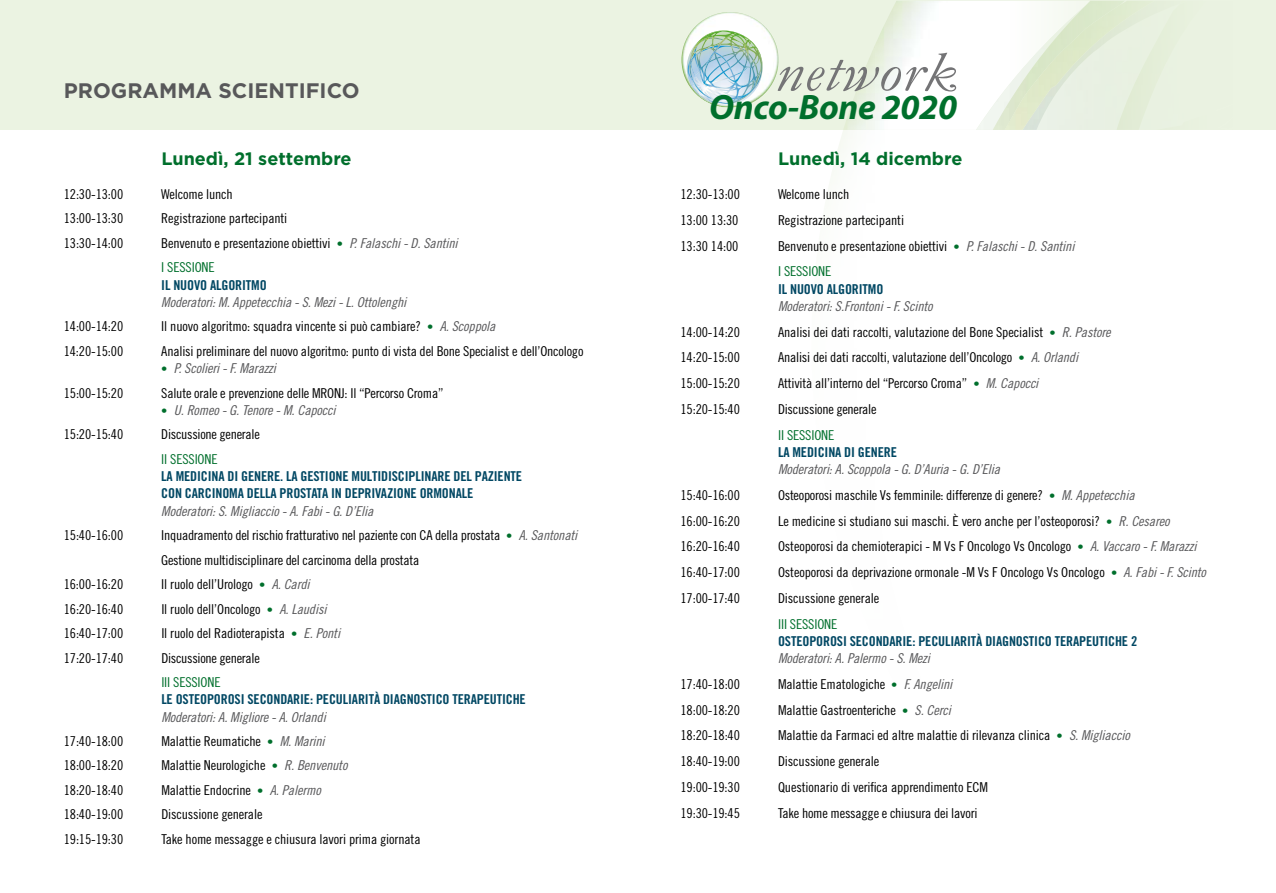
<style>
.page{position:relative;width:1276px;height:893px;background:#fff}
.page>*{position:absolute;margin:0;border:0;box-sizing:border-box;transform-origin:0 0}
.t1{font:italic 700 35.4px "Myriad Pro";letter-spacing:-.01em;color:#006f2c}
.t2{font:700 21px "Gotham";color:#58585a}
.t3{font:700 18px "Gotham";color:#006f2c}
.t4{font:13.65px/24.5px "Trade Gothic Cond Eighteen";letter-spacing:-.01em;color:#000}
.t5{font:13.65px/17.2px "Trade Gothic Bold Cond Twenty";letter-spacing:-.01em;color:#004763}
.t6{font:13.65px "Trade Gothic Cond Eighteen Obl";letter-spacing:-.01em;color:#58585a}
.t7{font:13.65px "Trade Gothic Cond Eighteen";letter-spacing:-.01em;color:#006f2c}
.s1{font-size:12px;color:#006f2c}
.s2{font-family:"Trade Gothic Cond Eighteen Obl";color:#58585a}
.s3{color:#006f2c}
.s4{font-family:"Trade Gothic Cond Eighteen";font-size:12px;color:#006f2c}
</style>
<div class="page">
<div style="left:638px;top:0;width:638px;height:130px;background:#ebf3e2"></div>
<img style="left:834px;top:1px;width:158px;height:165px">
<img style="left:992px;top:1px;width:12px;height:129px">
<img style="left:1004px;top:1px;width:150px;height:129px">
<img style="left:681px;top:12px;width:97px;height:96px">
<img style="left:687px;top:31px;width:75px;height:74px">
<img style="left:690px;top:31px;width:72px;height:59px">
<img style="left:689px;top:35px;width:59px;height:31px">
<svg style="left:777px;top:53px;width:179px;height:39px"></svg>
<div style="left:0;top:0;width:638px;height:130px;background:#ebf3e2"></div>
<h2 class="t2" style="left:64px;top:76px;width:297px">PROGRAMMA SCIENTIFICO</h2>
<h3 class="t3" style="left:161px;top:146px;width:192px">Lunedì, 21 settembre</h3>
<p class="t4" style="left:64px;top:182px;width:61px">12:30-13:00</p>
<p class="t4" style="left:161px;top:182px;width:73px">Welcome lunch</p>
<p class="t4" style="left:64px;top:206px;width:61px">13:00-13:30</p>
<p class="t4" style="left:161px;top:206px;width:128px">Registrazione partecipanti</p>
<p class="t4" style="left:64px;top:231px;width:61px">13:30-14:00</p>
<p class="t4" style="left:161px;top:231px;width:298px">Benvenuto e presentazione obiettivi <span class="s1">•</span> <span class="s2">P. Falaschi - D. Santini<br></span><span class="s3">I SESSIONE</span></p>
<p class="t5" style="left:161px;top:276px;width:107px">IL NUOVO ALGORITMO</p>
<p class="t6" style="left:161px;top:294px;width:246px">Moderatori: M. Appetecchia - S. Mezi - L. Ottolenghi</p>
<p class="t4" style="left:64px;top:314px;width:61px">14:00-14:20</p>
<p class="t4" style="left:161px;top:314px;width:335px">Il nuovo algoritmo: squadra vincente si può cambiare? <span class="s1">•</span> <span class="s2">A. Scoppola</span></p>
<p class="t4" style="left:64px;top:339px;width:61px">14:20-15:00</p>
<p class="t4" style="left:161px;top:339px;width:424px">Analisi preliminare del nuovo algoritmo: punto di vista del Bone Specialist e dell’Oncologo</p>
<p class="t6" style="left:161px;top:360px;width:116px"><span class="s4">•</span> P. Scolieri - F. Marazzi</p>
<p class="t4" style="left:64px;top:380px;width:61px">15:00-15:20</p>
<p class="t4" style="left:161px;top:380px;width:284px">Salute orale e prevenzione delle MRONJ: Il “Percorso Croma”</p>
<p class="t6" style="left:161px;top:402px;width:176px"><span class="s4">•</span> U. Romeo - G. Tenore - M. Capocci</p>
<p class="t4" style="left:64px;top:422px;width:61px">15:20-15:40</p>
<p class="t4" style="left:161px;top:422px;width:100px">Discussione generale</p>
<p class="t7" style="left:161px;top:451px;width:58px">II SESSIONE</p>
<p class="t5" style="left:161px;top:467px;width:362px">LA MEDICINA DI GENERE. LA GESTIONE MULTIDISCIPLINARE DEL PAZIENTE<br>CON CARCINOMA DELLA PROSTATA IN DEPRIVAZIONE ORMONALE</p>
<p class="t6" style="left:161px;top:503px;width:214px">Moderatori: S. Migliaccio - A. Fabi - G. D’Elia</p>
<p class="t4" style="left:64px;top:523px;width:61px">15:40-16:00</p>
<p class="t4" style="left:161px;top:523px;width:417px">Inquadramento del rischio fratturativo nel paziente con CA della prostata <span class="s1">•</span> <span class="s2">A. Santonati<br></span>Gestione multidisciplinare del carcinoma della prostata</p>
<p class="t4" style="left:64px;top:572px;width:61px">16:00-16:20</p>
<p class="t4" style="left:161px;top:572px;width:150px">Il ruolo dell’Urologo <span class="s1">•</span> <span class="s2">A. Cardi</span></p>
<p class="t4" style="left:64px;top:596px;width:61px">16:20-16:40</p>
<p class="t4" style="left:161px;top:596px;width:167px">Il ruolo dell’Oncologo <span class="s1">•</span> <span class="s2">A. Laudisi</span></p>
<p class="t4" style="left:64px;top:621px;width:61px">16:40-17:00</p>
<p class="t4" style="left:161px;top:621px;width:180px">Il ruolo del Radioterapista <span class="s1">•</span> <span class="s2">E. Ponti</span></p>
<p class="t4" style="left:64px;top:645px;width:61px">17:20-17:40</p>
<p class="t4" style="left:161px;top:645px;width:100px">Discussione generale</p>
<p class="t7" style="left:161px;top:674px;width:61px">III SESSIONE</p>
<p class="t5" style="left:161px;top:691px;width:366px">LE OSTEOPOROSI SECONDARIE: PECULIARITÀ DIAGNOSTICO TERAPEUTICHE</p>
<p class="t6" style="left:161px;top:708px;width:166px">Moderatori: A. Migliore - A. Orlandi</p>
<p class="t4" style="left:64px;top:729px;width:61px">17:40-18:00</p>
<p class="t4" style="left:161px;top:729px;width:165px">Malattie Reumatiche <span class="s1">•</span> <span class="s2">M. Marini</span></p>
<p class="t4" style="left:64px;top:753px;width:61px">18:00-18:20</p>
<p class="t4" style="left:161px;top:753px;width:188px">Malattie Neurologiche <span class="s1">•</span> <span class="s2">R. Benvenuto</span></p>
<p class="t4" style="left:64px;top:778px;width:61px">18:20-18:40</p>
<p class="t4" style="left:161px;top:778px;width:161px">Malattie Endocrine <span class="s1">•</span> <span class="s2">A. Palermo</span></p>
<p class="t4" style="left:64px;top:802px;width:61px">18:40-19:00</p>
<p class="t4" style="left:161px;top:802px;width:103px">Discussione generale</p>
<p class="t4" style="left:64px;top:827px;width:61px">19:15-19:30</p>
<p class="t4" style="left:161px;top:827px;width:261px">Take home messagge e chiusura lavori prima giornata</p>
<h1 class="t1" style="left:709px;top:87px;width:249px">Onco-Bone 2020</h1>
<h3 class="t3" style="left:778px;top:146px;width:186px">Lunedì, 14 dicembre</h3>
<p class="t4" style="left:680px;top:182px;width:61px">12:30-13:00</p>
<p class="t4" style="left:778px;top:182px;width:73px">Welcome lunch</p>
<p class="t4" style="left:680px;top:208px;width:59px">13:00 13:30</p>
<p class="t4" style="left:778px;top:208px;width:128px">Registrazione partecipanti</p>
<p class="t4" style="left:680px;top:233px;width:59px">13:30 14:00</p>
<p class="t4" style="left:778px;top:233px;width:298px;line-height:25.8px">Benvenuto e presentazione obiettivi <span class="s1">•</span> <span class="s2">P. Falaschi - D. Santini<br></span><span class="s3">I SESSIONE</span></p>
<p class="t5" style="left:778px;top:280px;width:107px">IL NUOVO ALGORITMO</p>
<p class="t6" style="left:778px;top:298px;width:156px">Moderatori: S.Frontoni - F. Scinto</p>
<p class="t4" style="left:680px;top:319px;width:61px">14:00-14:20</p>
<p class="t4" style="left:778px;top:319px;width:334px">Analisi dei dati raccolti, valutazione del Bone Specialist <span class="s1">•</span> <span class="s2">R. Pastore</span></p>
<p class="t4" style="left:680px;top:345px;width:61px">14:20-15:00</p>
<p class="t4" style="left:778px;top:345px;width:302px">Analisi dei dati raccolti, valutazione dell’Oncologo <span class="s1">•</span> <span class="s2">A. Orlandi</span></p>
<p class="t4" style="left:680px;top:371px;width:61px">15:00-15:20</p>
<p class="t4" style="left:778px;top:371px;width:262px">Attività all’interno del “Percorso Croma” <span class="s1">•</span> <span class="s2">M. Capocci</span></p>
<p class="t4" style="left:680px;top:397px;width:61px">15:20-15:40</p>
<p class="t4" style="left:778px;top:397px;width:100px">Discussione generale</p>
<p class="t7" style="left:778px;top:427px;width:58px">II SESSIONE</p>
<p class="t5" style="left:778px;top:443px;width:120px">LA MEDICINA DI GENERE</p>
<p class="t6" style="left:778px;top:461px;width:224px">Moderatori: A. Scoppola - G. D’Auria - G. D’Elia</p>
<p class="t4" style="left:680px;top:483px;width:61px">15:40-16:00</p>
<p class="t4" style="left:778px;top:483px;width:358px">Osteoporosi maschile Vs femminile: differenze di genere? <span class="s1">•</span> <span class="s2">M. Appetecchia</span></p>
<p class="t4" style="left:680px;top:508px;width:61px">16:00-16:20</p>
<p class="t4" style="left:778px;top:508px;width:393px">Le medicine si studiano sui maschi. è vero anche per l’osteoporosi? <span class="s1">•</span> <span class="s2">R. Cesareo</span></p>
<p class="t4" style="left:680px;top:534px;width:61px">16:20-16:40</p>
<p class="t4" style="left:778px;top:534px;width:420px">Osteoporosi da chemioterapici - M Vs F Oncologo Vs Oncologo <span class="s1">•</span> <span class="s2">A. Vaccaro - F. Marazzi</span></p>
<p class="t4" style="left:680px;top:560px;width:61px">16:40-17:00</p>
<p class="t4" style="left:778px;top:560px;width:429px">Osteoporosi da deprivazione ormonale -M Vs F Oncologo Vs Oncologo <span class="s1">•</span> <span class="s2">A. Fabi - F. Scinto</span></p>
<p class="t4" style="left:680px;top:586px;width:61px">17:00-17:40</p>
<p class="t4" style="left:778px;top:586px;width:103px">Discussione generale</p>
<p class="t7" style="left:778px;top:616px;width:61px">III SESSIONE</p>
<p class="t5" style="left:778px;top:632px;width:361px">OSTEOPOROSI SECONDARIE: PECULIARITÀ DIAGNOSTICO TERAPEUTICHE 2</p>
<p class="t6" style="left:778px;top:650px;width:153px">Moderatori: A. Palermo - S. Mezi</p>
<p class="t4" style="left:680px;top:672px;width:61px">17:40-18:00</p>
<p class="t4" style="left:778px;top:672px;width:176px">Malattie Ematologiche <span class="s1">•</span> <span class="s2">F. Angelini</span></p>
<p class="t4" style="left:680px;top:697px;width:61px">18:00-18:20</p>
<p class="t4" style="left:778px;top:697px;width:174px">Malattie Gastroenteriche <span class="s1">•</span> <span class="s2">S. Cerci</span></p>
<p class="t4" style="left:680px;top:723px;width:61px">18:20-18:40</p>
<p class="t4" style="left:778px;top:723px;width:353px">Malattie da Farmaci ed altre malattie di rilevanza clinica <span class="s1">•</span> <span class="s2">S. Migliaccio</span></p>
<p class="t4" style="left:680px;top:749px;width:61px">18:40-19:00</p>
<p class="t4" style="left:778px;top:749px;width:103px">Discussione generale</p>
<p class="t4" style="left:680px;top:775px;width:61px">19:00-19:30</p>
<p class="t4" style="left:778px;top:775px;width:211px">Questionario di verifica apprendimento ECM</p>
<p class="t4" style="left:680px;top:800px;width:61px">19:30-19:45</p>
<p class="t4" style="left:778px;top:800px;width:201px">Take home messagge e chiusura dei lavori</p>
</div>
